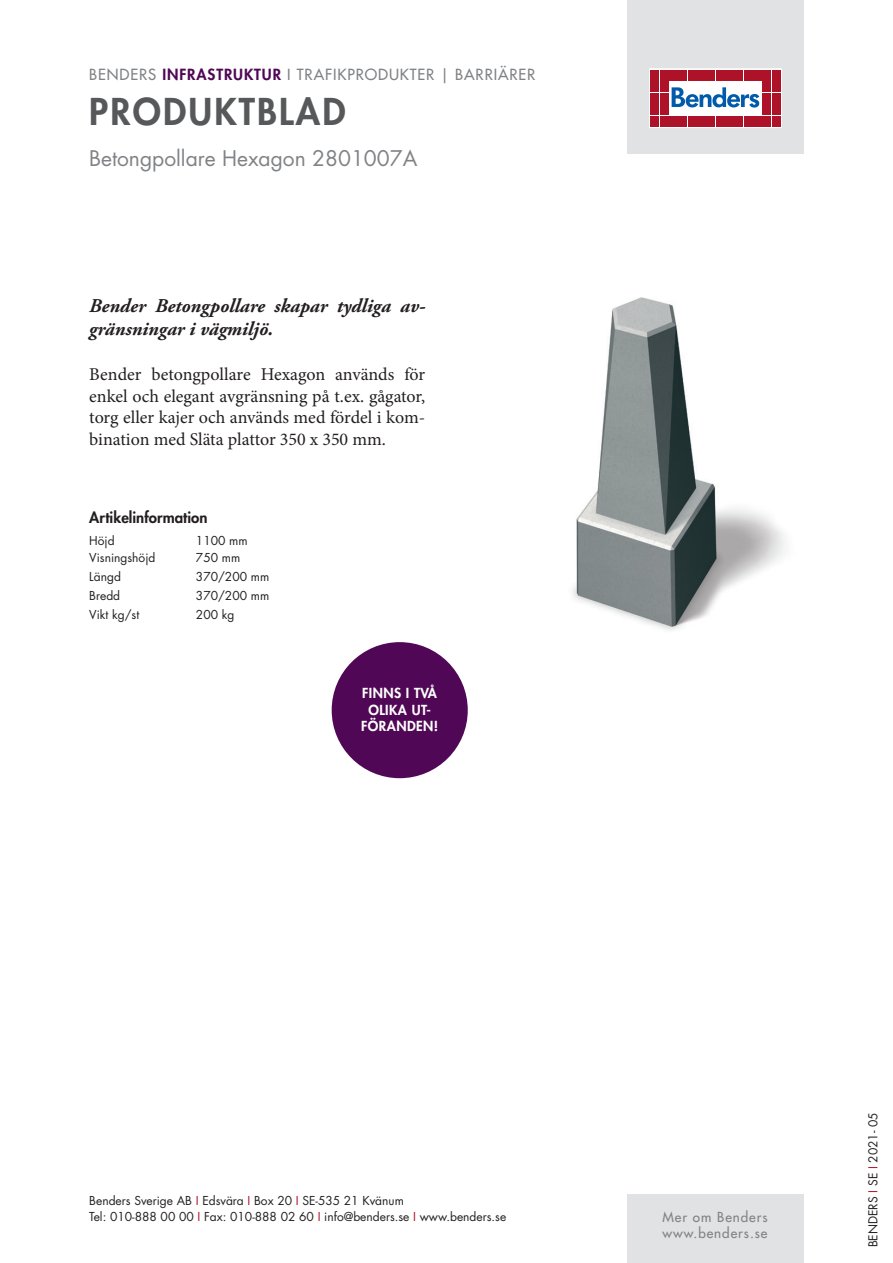
<style>
.page{position:relative;width:893px;height:1263px;background:#fff}
.page>*{position:absolute;margin:0;border:0;box-sizing:border-box;transform-origin:0 0}
.t1{font:800 36px "Futura Std";letter-spacing:.06em;color:#57585a}
.t2{font:21px "Futura Std";color:#808285}
.t3{font:italic 700 19.5px/23.4px "Adobe Garamond Pro";color:#231f20}
.t4{font:18px/21.6px "Minion Pro";letter-spacing:-.005em;color:#231f20;text-align:justify}
.t5{font:500 15px "Futura Std";letter-spacing:.06em;color:#808285}
.t6{font:800 15px "Futura Std";color:#231f20}
.t7{font:500 13.5px/16.2px "Futura Std";letter-spacing:.07em;color:#808285}
.t8{font:800 13.5px/16.2px "Futura Std";letter-spacing:.03em;color:#fff;text-align:center}
.t9{font:12px/16.5px "Futura Std";color:#231f20}
.s1{font-weight:800;color:#500755}
.s2{color:#ae1229}
</style>
<div class="page">
<img style="left:572px;top:298px;width:214px;height:333px">
<div style="left:627px;top:0;width:177px;height:153px;background:#e1e2e4"></div>
<svg style="left:649px;top:69px;width:132px;height:59px;background:#eac5cb"></svg>
<div style="left:651px;top:70px;width:8px;height:10px;background:#ae1229"></div>
<div style="left:660px;top:70px;width:8px;height:10px;background:#ae1229"></div>
<div style="left:651px;top:81px;width:8px;height:11px;background:#ae1229"></div>
<div style="left:660px;top:81px;width:8px;height:11px;background:#ae1229"></div>
<div style="left:651px;top:93px;width:8px;height:10px;background:#ae1229"></div>
<div style="left:660px;top:93px;width:8px;height:10px;background:#ae1229"></div>
<div style="left:651px;top:104px;width:8px;height:11px;background:#ae1229"></div>
<div style="left:660px;top:104px;width:8px;height:11px;background:#ae1229"></div>
<div style="left:651px;top:116px;width:8px;height:10px;background:#ae1229"></div>
<div style="left:660px;top:116px;width:8px;height:10px;background:#ae1229"></div>
<div style="left:669px;top:70px;width:8px;height:10px;background:#ae1229"></div>
<div style="left:679px;top:70px;width:8px;height:10px;background:#ae1229"></div>
<div style="left:688px;top:70px;width:8px;height:10px;background:#ae1229"></div>
<div style="left:697px;top:70px;width:9px;height:10px;background:#ae1229"></div>
<div style="left:707px;top:70px;width:8px;height:10px;background:#ae1229"></div>
<div style="left:716px;top:70px;width:8px;height:10px;background:#ae1229"></div>
<div style="left:725px;top:70px;width:9px;height:10px;background:#ae1229"></div>
<div style="left:735px;top:70px;width:8px;height:10px;background:#ae1229"></div>
<div style="left:744px;top:70px;width:8px;height:10px;background:#ae1229"></div>
<div style="left:753px;top:70px;width:9px;height:10px;background:#ae1229"></div>
<div style="left:669px;top:116px;width:8px;height:10px;background:#ae1229"></div>
<div style="left:679px;top:116px;width:8px;height:10px;background:#ae1229"></div>
<div style="left:688px;top:116px;width:8px;height:10px;background:#ae1229"></div>
<div style="left:697px;top:116px;width:9px;height:10px;background:#ae1229"></div>
<div style="left:707px;top:116px;width:8px;height:10px;background:#ae1229"></div>
<div style="left:716px;top:116px;width:8px;height:10px;background:#ae1229"></div>
<div style="left:725px;top:116px;width:9px;height:10px;background:#ae1229"></div>
<div style="left:735px;top:116px;width:8px;height:10px;background:#ae1229"></div>
<div style="left:744px;top:116px;width:8px;height:10px;background:#ae1229"></div>
<div style="left:753px;top:116px;width:9px;height:10px;background:#ae1229"></div>
<div style="left:763px;top:70px;width:8px;height:10px;background:#ae1229"></div>
<div style="left:772px;top:70px;width:8px;height:10px;background:#ae1229"></div>
<div style="left:763px;top:81px;width:8px;height:11px;background:#ae1229"></div>
<div style="left:772px;top:81px;width:8px;height:11px;background:#ae1229"></div>
<div style="left:763px;top:93px;width:8px;height:10px;background:#ae1229"></div>
<div style="left:772px;top:93px;width:8px;height:10px;background:#ae1229"></div>
<div style="left:763px;top:104px;width:8px;height:11px;background:#ae1229"></div>
<div style="left:772px;top:104px;width:8px;height:11px;background:#ae1229"></div>
<div style="left:763px;top:116px;width:8px;height:10px;background:#ae1229"></div>
<div style="left:772px;top:116px;width:8px;height:10px;background:#ae1229"></div>
<svg style="left:672px;top:87px;width:87px;height:21px;background:#90b6d9"></svg>
<div style="left:627px;top:1195px;width:177px;height:68px;background:#e1e2e4"></div>
<div style="left:332px;top:642px;width:136px;height:136px;background:#500755;border-radius:50%"></div>
<p class="t5" style="left:89px;top:65px;width:448px">BENDERS <span class="s1">INFRASTRUKTUR</span> I TRAFIKPRODUKTER | BARRIÄRER</p>
<h1 class="t1" style="left:89px;top:89px;width:258px">PRODUKTBLAD</h1>
<h2 class="t2" style="left:89px;top:145px;width:330px">Betongpollare Hexagon 2801007A</h2>
<h3 class="t3" style="left:89px;top:294px;width:337px">Bender Betongpollare skapar tydliga av&shy;gränsningar i vägmiljö.</h3>
<h3 class="t4" style="left:89px;top:364px;width:337px">Bender betongpollare Hexagon används för enkel och elegant avgränsning på t.ex. gågator, torg eller kajer och används med fördel i kom&shy;bination med Släta plattor 350 x 350 mm.</h3>
<p class="t6" style="left:89px;top:508px;width:120px">Artikelinformation</p>
<p class="t9" style="left:89px;top:532px;width:27px">Höjd</p>
<p class="t9" style="left:196px;top:532px;width:53px">1100 mm</p>
<p class="t9" style="left:89px;top:549px;width:68px">Visningshöjd</p>
<p class="t9" style="left:196px;top:549px;width:46px">750 mm</p>
<p class="t9" style="left:89px;top:568px;width:33px">Längd</p>
<p class="t9" style="left:196px;top:568px;width:75px">370/200 mm</p>
<p class="t9" style="left:89px;top:587px;width:32px">Bredd</p>
<p class="t9" style="left:196px;top:587px;width:75px">370/200 mm</p>
<p class="t9" style="left:89px;top:606px;width:51px">Vikt kg/st</p>
<p class="t9" style="left:196px;top:606px;width:40px">200 kg</p>
<p class="t8" style="left:361px;top:685px;width:78px">FINNS I TVÅ<br>OLIKA UT-<br>FÖRANDEN!</p>
<p class="t9" style="left:89px;top:1192px;width:418px">Benders Sverige AB <span class="s2">I</span> Edsvära <span class="s2">I</span> Box 20 <span class="s2">I</span> SE-535 21 Kvänum<br>Tel: 010-888 00 00 <span class="s2">I</span> Fax: 010-888 02 60 <span class="s2">I</span> info@benders.se <span class="s2">I</span> www.benders.se</p>
<p class="t7" style="left:662px;top:1209px;width:107px">Mer om Benders www.benders.se</p>
<p class="t9" style="left:865px;top:1247px;width:137px;rotate:-90deg">BENDERS <span class="s2">I</span> SE <span class="s2">I</span> 2021- 05</p>
</div>
